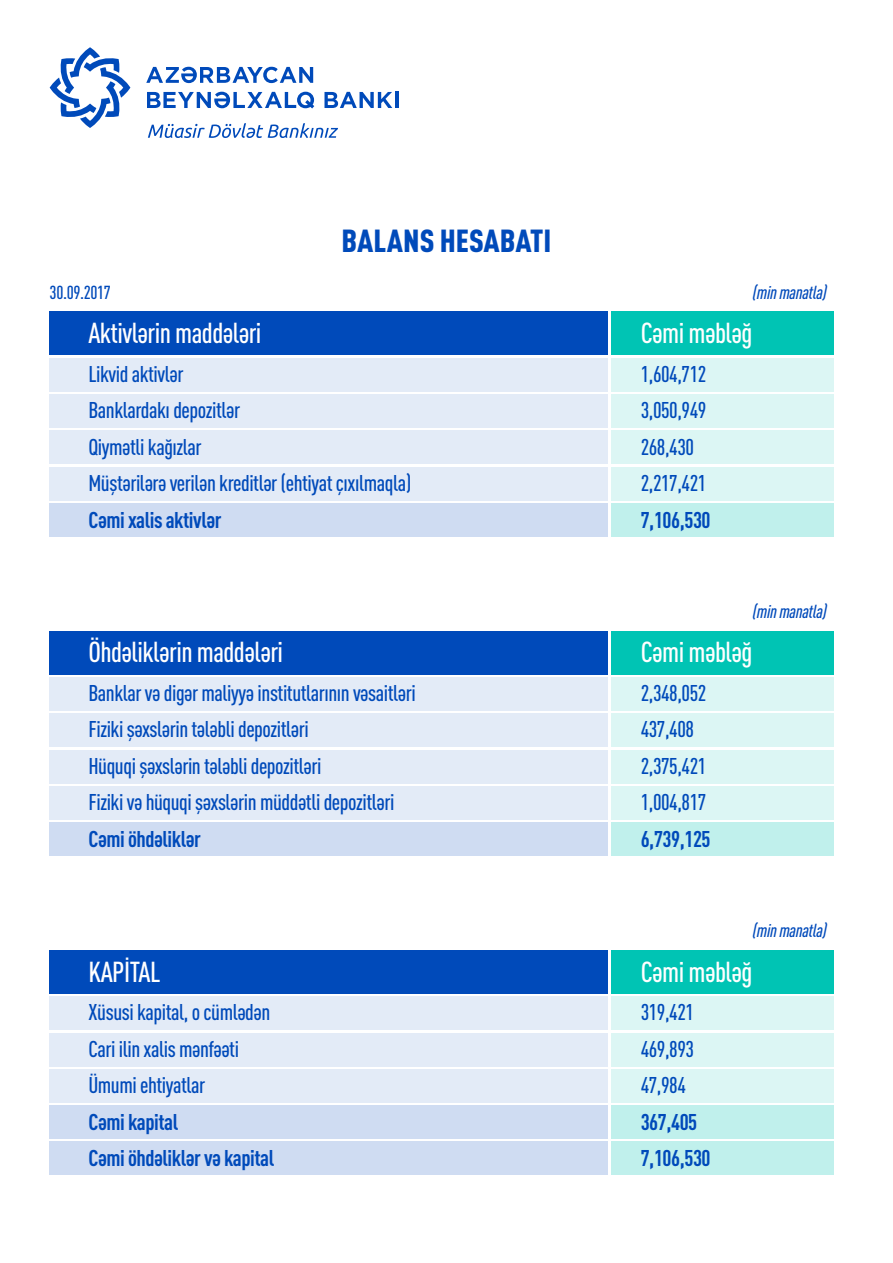
<style>
.page{position:relative;width:893px;height:1263px;background:#fff}
.page>*{position:absolute;margin:0;border:0;box-sizing:border-box;transform-origin:0 0}
.t1{font:900 condensed 31.5px "DIN Pro";color:#004aba}
.t2{font:500 condensed 28.5px "DIN Pro";letter-spacing:-.02em;color:#fff}
.t3{font:500 condensed 22.5px/36.5px "DIN Pro";letter-spacing:-.02em;color:#004aba}
.t4{font:700 condensed 22.5px/36.5px "DIN Pro";letter-spacing:-.02em;color:#004aba}
.t5{font:italic 500 condensed 18.6px "DIN Pro";letter-spacing:-.02em;color:#004aba}
.t6{font:500 condensed 18.6px "DIN Pro";letter-spacing:-.02em;color:#004aba}
</style>
<div class="page">
<svg style="left:146px;top:67px;width:167px;height:16px"></svg>
<svg style="left:147px;top:92px;width:167px;height:16px"></svg>
<svg style="left:324px;top:92px;width:68px;height:16px"></svg>
<hr style="left:395px;top:92px;width:3px;height:16px;background:#004aba">
<svg style="left:50px;top:47px;width:80px;height:81px"></svg>
<svg style="left:148px;top:123px;width:190px;height:15px"></svg>
<div style="left:50px;top:312px;width:558px;height:43px;background:#004aba"></div>
<div style="left:611px;top:312px;width:223px;height:43px;background:#00c4b4"></div>
<div style="left:50px;top:358px;width:558px;height:34px;background:#e3ebf7"></div>
<div style="left:611px;top:358px;width:223px;height:34px;background:#dcf6f4"></div>
<div style="left:50px;top:394px;width:558px;height:34px;background:#e3ebf7"></div>
<div style="left:611px;top:394px;width:223px;height:34px;background:#dcf6f4"></div>
<div style="left:50px;top:431px;width:558px;height:33px;background:#e3ebf7"></div>
<div style="left:611px;top:431px;width:223px;height:33px;background:#dcf6f4"></div>
<div style="left:50px;top:467px;width:558px;height:33px;background:#e3ebf7"></div>
<div style="left:611px;top:467px;width:223px;height:33px;background:#dcf6f4"></div>
<div style="left:50px;top:503px;width:558px;height:34px;background:#cfdcf2"></div>
<div style="left:611px;top:503px;width:223px;height:34px;background:#c0f0ec"></div>
<div style="left:50px;top:631px;width:558px;height:43px;background:#004aba"></div>
<div style="left:611px;top:631px;width:223px;height:43px;background:#00c4b4"></div>
<div style="left:50px;top:677px;width:558px;height:34px;background:#e3ebf7"></div>
<div style="left:611px;top:677px;width:223px;height:34px;background:#dcf6f4"></div>
<div style="left:50px;top:714px;width:558px;height:33px;background:#e3ebf7"></div>
<div style="left:611px;top:714px;width:223px;height:33px;background:#dcf6f4"></div>
<div style="left:50px;top:750px;width:558px;height:33px;background:#e3ebf7"></div>
<div style="left:611px;top:750px;width:223px;height:33px;background:#dcf6f4"></div>
<div style="left:50px;top:786px;width:558px;height:34px;background:#e3ebf7"></div>
<div style="left:611px;top:786px;width:223px;height:34px;background:#dcf6f4"></div>
<div style="left:50px;top:822px;width:558px;height:34px;background:#cfdcf2"></div>
<div style="left:611px;top:822px;width:223px;height:34px;background:#c0f0ec"></div>
<div style="left:50px;top:950px;width:558px;height:44px;background:#004aba"></div>
<div style="left:611px;top:950px;width:223px;height:44px;background:#00c4b4"></div>
<div style="left:50px;top:997px;width:558px;height:33px;background:#e3ebf7"></div>
<div style="left:611px;top:997px;width:223px;height:33px;background:#dcf6f4"></div>
<div style="left:50px;top:1033px;width:558px;height:33px;background:#e3ebf7"></div>
<div style="left:611px;top:1033px;width:223px;height:33px;background:#dcf6f4"></div>
<div style="left:50px;top:1069px;width:558px;height:34px;background:#e3ebf7"></div>
<div style="left:611px;top:1069px;width:223px;height:34px;background:#dcf6f4"></div>
<div style="left:50px;top:1105px;width:558px;height:34px;background:#cfdcf2"></div>
<div style="left:611px;top:1105px;width:223px;height:34px;background:#c0f0ec"></div>
<div style="left:50px;top:1142px;width:558px;height:33px;background:#cfdcf2"></div>
<div style="left:611px;top:1142px;width:223px;height:33px;background:#c0f0ec"></div>
<p class="t6" style="left:50px;top:278px;width:63px">30.09.2017</p>
<h1 class="t1" style="left:341px;top:216px;width:212px">BALANS HESABATI</h1>
<p class="t2" style="left:88px;top:312px;width:175px">Aktivlərin maddələri</p>
<p class="t3" style="left:88px;top:353px;width:324px">Likvid aktivlər<br>Banklardakı depozitlər<br>Qiymətli kağızlar<br>Müştərilərə verilən kreditlər (ehtiyat çıxılmaqla)</p>
<p class="t4" style="left:88px;top:499px;width:135px">Cəmi xalis aktivlər</p>
<p class="t2" style="left:88px;top:631px;width:196px">Öhdəliklərin maddələri</p>
<p class="t3" style="left:88px;top:673px;width:329px">Banklar və digər maliyyə institutlarının vəsaitləri Fiziki şəxslərin tələbli depozitləri<br>Hüquqi şəxslərin tələbli depozitləri<br>Fiziki və hüquqi şəxslərin müddətli depozitləri</p>
<p class="t4" style="left:88px;top:819px;width:114px">Cəmi öhdəliklər</p>
<p class="t2" style="left:88px;top:950px;width:73px">KAPİTAL</p>
<p class="t3" style="left:88px;top:992px;width:183px">Xüsusi kapital, o cümlədən<br>Cari ilin xalis mənfəəti<br>Ümumi ehtiyatlar</p>
<p class="t4" style="left:88px;top:1101px;width:187px">Cəmi kapital<br>Cəmi öhdəliklər və kapital</p>
<p class="t5" style="left:753px;top:278px;width:75px">(min manatla)</p>
<p class="t2" style="left:641px;top:312px;width:113px">Cəmi məbləğ</p>
<p class="t3" style="left:641px;top:353px;width:67px">1,604,712<br>3,050,949<br>268,430<br>2,217,421</p>
<p class="t4" style="left:641px;top:499px;width:71px">7,106,530</p>
<p class="t5" style="left:753px;top:598px;width:75px">(min manatla)</p>
<p class="t2" style="left:641px;top:631px;width:113px">Cəmi məbləğ</p>
<p class="t3" style="left:641px;top:673px;width:67px">2,348,052<br>437,408<br>2,375,421<br>1,004,817</p>
<p class="t4" style="left:641px;top:819px;width:71px">6,739,125</p>
<p class="t5" style="left:753px;top:917px;width:75px">(min manatla)</p>
<p class="t2" style="left:641px;top:950px;width:113px">Cəmi məbləğ</p>
<p class="t3" style="left:641px;top:992px;width:55px;text-align:justify">319,421<br>469,893<br>47,984</p>
<p class="t4" style="left:641px;top:1101px;width:71px">367,405<br>7,106,530</p>
</div>
